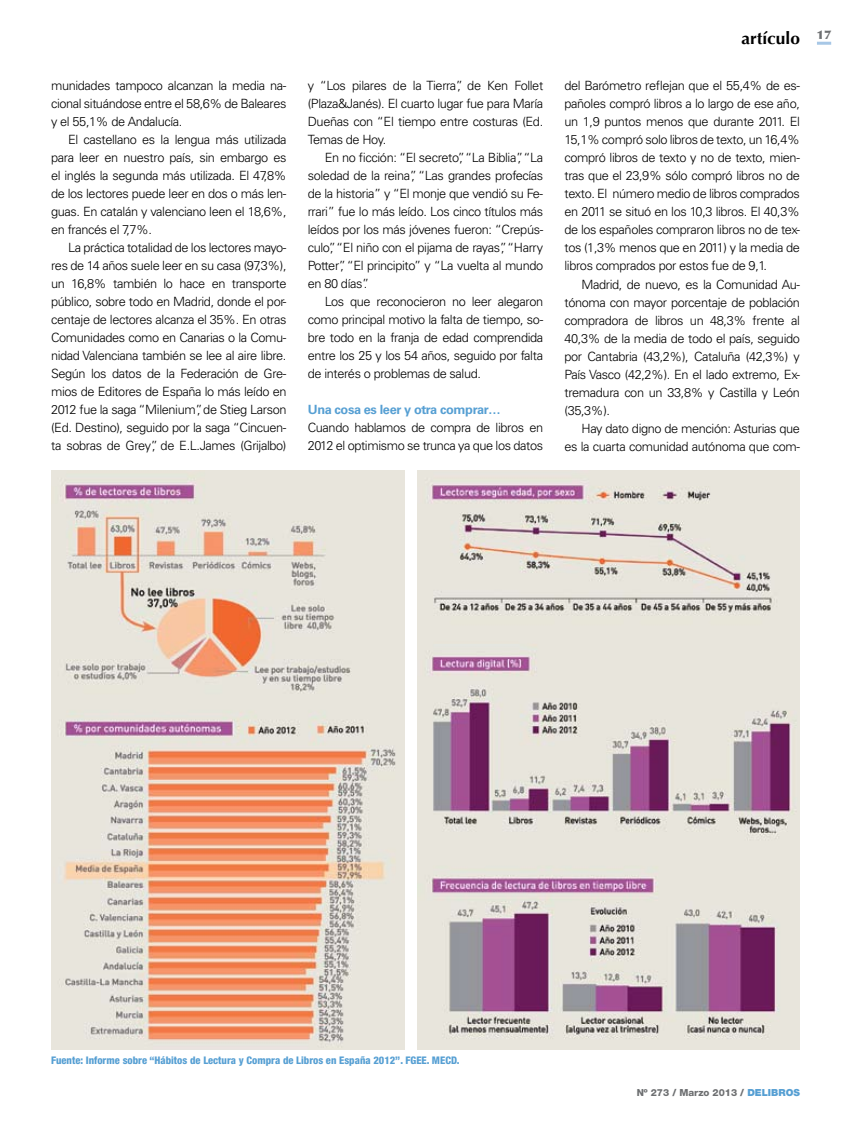
<style>
.page{position:relative;width:851px;height:1127px;background:#fff}
.page>*{position:absolute;margin:0;border:0;box-sizing:border-box;transform-origin:0 0}
.t1{font:700 17.25px "Optima";color:#000}
.t2{font:300 12.75px/18px "Univers";letter-spacing:-.03em;color:#000;text-align:justify}
.t3{font:700 12.75px "Univers";letter-spacing:-.03em;color:#569fd3}
.t4{font:900 12px "Optima";color:#6d6f71}
.t5{font:800 condensed 10.5px "Helvetica Neue";color:#569fd3}
.t6{font:800 9.75px "Helvetica Neue";color:#6d6f71}
.s1{font-weight:900;color:#569fd3}
</style>
<div class="page">
<hr style="left:816px;top:42px;width:15px;height:3px;background:#a7c7e6">
<img style="left:51px;top:471px;width:353px;height:578px">
<img style="left:418px;top:471px;width:381px;height:578px">
<p class="t2" style="left:51px;top:77px;width:237px">munidades tampoco alcanzan la media na&shy;cional situándose entre el 58,6% de Baleares y el 55,1% de Andalucía.</p>
<p class="t2" style="left:51px;top:131px;width:237px;text-indent:17px">El castellano es la lengua más utilizada para leer en nuestro país, sin embargo es el inglés la segunda más utilizada. El 47,8% de los lectores puede leer en dos o más len&shy;guas. En catalán y valenciano leen el 18,6%, en francés el 7,7%.</p>
<p class="t2" style="left:51px;top:239px;width:237px;text-indent:17px">La práctica totalidad de los lectores mayo&shy;res de 14 años suele leer en su casa (97,3%), un 16,8% también lo hace en transporte público, sobre todo en Madrid, donde el por&shy;centaje de lectores alcanza el 35%. En otras Comunidades como en Canarias o la Comu&shy;nidad Valenciana también se lee al aire libre.<br>Según los datos de la Federación de Gre&shy;mios de Editores de España lo más leído en 2012 fue la saga “Milenium”, de Stieg Larson (Ed. Destino), seguido por la saga “Cincuen&shy;ta sobras de Grey”, de E.L.James (Grijalbo)</p>
<p class="t2" style="left:308px;top:77px;width:237px">y “Los pilares de la Tierra”, de Ken Follet (Plaza&amp;Janés). El cuarto lugar fue para María Dueñas con “El tiempo entre costuras (Ed.<br>Temas de Hoy.</p>
<p class="t2" style="left:308px;top:149px;width:237px;text-indent:17px">En no ficción: “El secreto”, “La Biblia”, “La soledad de la reina”, “Las grandes profecías de la historia” y “El monje que vendió su Fe&shy;rrari” fue lo más leído. Los cinco títulos más leídos por los más jóvenes fueron: “Crepús&shy;culo”, “El niño con el pijama de rayas”, “Harry Potter”, “El principito” y “La vuelta al mundo en 80 días”.</p>
<p class="t2" style="left:308px;top:293px;width:237px;text-indent:17px">Los que reconocieron no leer alegaron como principal motivo la falta de tiempo, so&shy;bre todo en la franja de edad comprendida entre los 25 y los 54 años, seguido por falta de interés o problemas de salud.</p>
<p class="t3" style="left:308px;top:402px;width:195px">Una cosa es leer y otra comprar…</p>
<p class="t2" style="left:308px;top:419px;width:237px">Cuando hablamos de compra de libros en<br>2012 el optimismo se trunca ya que los datos</p>
<h1 class="t1" style="left:741px;top:28px;width:60px">artículo</h1>
<p class="t2" style="left:564px;top:77px;width:237px">del Barómetro reflejan que el 55,4% de es&shy;pañoles compró libros a lo largo de ese año, un 1,9 puntos menos que durante 2011. El 15,1% compró solo libros de texto, un 16,4% compró libros de texto y no de texto, mien&shy;tras que el 23,9% sólo compró libros no de texto. El número medio de libros comprados en 2011 se situó en los 10,3 libros. El 40,3% de los españoles compraron libros no de tex&shy;tos (1,3% menos que en 2011) y la media de libros comprados por estos fue de 9,1.</p>
<p class="t2" style="left:564px;top:275px;width:237px;text-indent:17px">Madrid, de nuevo, es la Comunidad Au&shy;tónoma con mayor porcentaje de población compradora de libros un 48,3% frente al 40,3% de la media de todo el país, seguido por Cantabria (43,2%), Cataluña (42,3%) y País Vasco (42,2%). En el lado extremo, Ex&shy;tremadura con un 33,8% y Castilla y León (35,3%).</p>
<p class="t2" style="left:564px;top:419px;width:237px;text-align:right">Hay dato digno de mención: Asturias que<br>es la cuarta comunidad autónoma que com-</p>
<p class="t4" style="left:816px;top:27px;width:16px">17</p>
<p class="t5" style="left:51px;top:1053px;width:410px">Fuente: Informe sobre “Hábitos de Lectura y Compra de Libros en España 2012”. FGEE. MECD.</p>
<p class="t6" style="left:636px;top:1087px;width:165px">Nº 273 / Marzo 2013 / <span class="s1">DELIBROS</span></p>
</div>
